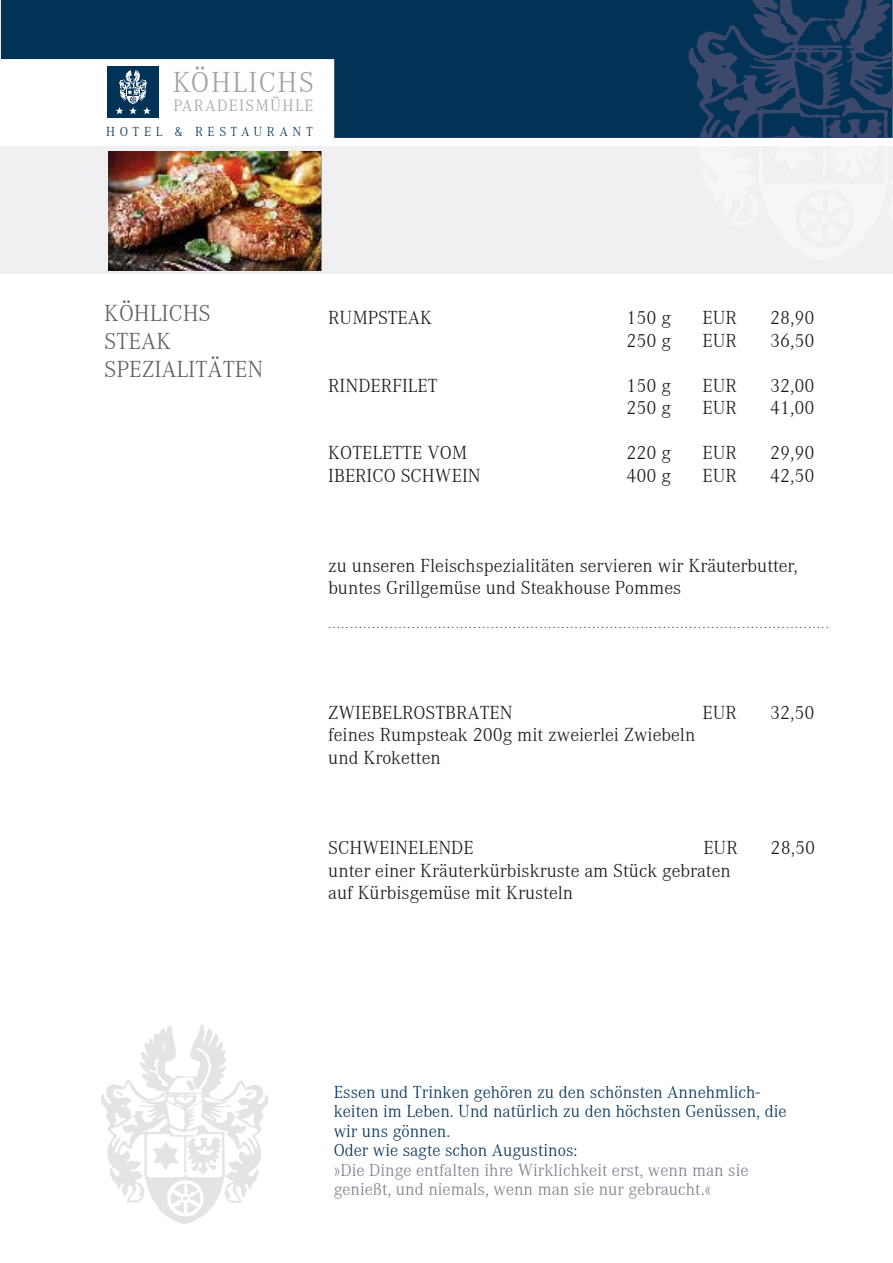
<style>
.page{position:relative;width:893px;height:1263px;background:#fff}
.page>*{position:absolute;margin:0;border:0;box-sizing:border-box;transform-origin:0 0}
.t1{font:300 29.85px "Corporate A";letter-spacing:.05em;color:#a1a0aa}
.t2{font:300 24px/28.2px "Corporate A";color:#5a6160}
.t3{font:300 19.5px/22.5px "Corporate A";color:#1a171c}
.t4{font:300 18px/19.5px "Corporate A";color:#003057}
.t5{font:300 18px/19.5px "Corporate A";color:#7d7e8b}
.t6{font:300 16.95px "Corporate A";letter-spacing:.075em;color:#a1a0aa}
.t7{font:300 13.5px "Corporate A";letter-spacing:.34em;color:#023256}
.t8{font:300 12px "Corporate A";color:#1a171c}
</style>
<div class="page">
<svg style="left:101px;top:1024px;width:167px;height:200px"></svg>
<div style="left:0;top:146px;width:893px;height:128px;background:#f0f0f2"></div>
<svg style="left:1px;top:0;width:687px;height:138px;fill:#023256"></svg>
<svg style="left:688px;top:0;width:205px;height:138px;background:#1b3c5f"></svg>
<img style="left:109px;top:152px;width:213px;height:118px">
<h1 class="t1" style="left:173px;top:62px;width:143px">KÖHLICHS</h1>
<p class="t6" style="left:173px;top:94px;width:142px">PARADEISMÜHLE</p>
<p class="t7" style="left:106px;top:122px;width:208px">HOTEL &amp; RESTAURANT</p>
<p class="t2" style="left:104px;top:298px;width:161px">KÖHLICHS<br>STEAK<br>SPEZIALITÄTEN</p>
<p class="t3" style="left:328px;top:306px;width:105px">RUMPSTEAK</p>
<p class="t3" style="left:626px;top:306px;width:46px">150 g</p>
<p class="t3" style="left:702px;top:306px;width:36px">EUR</p>
<p class="t3" style="left:770px;top:306px;width:46px">28,90</p>
<p class="t3" style="left:626px;top:328px;width:46px">250 g</p>
<p class="t3" style="left:702px;top:328px;width:36px">EUR</p>
<p class="t3" style="left:770px;top:328px;width:46px">36,50</p>
<p class="t3" style="left:328px;top:373px;width:111px">RINDERFILET</p>
<p class="t3" style="left:626px;top:373px;width:46px">150 g</p>
<p class="t3" style="left:702px;top:373px;width:36px">EUR</p>
<p class="t3" style="left:770px;top:373px;width:46px">32,00</p>
<p class="t3" style="left:626px;top:396px;width:46px">250 g</p>
<p class="t3" style="left:702px;top:396px;width:36px">EUR</p>
<p class="t3" style="left:770px;top:396px;width:46px">41,00</p>
<p class="t3" style="left:328px;top:441px;width:140px">KOTELETTE VOM</p>
<p class="t3" style="left:626px;top:441px;width:46px">220 g</p>
<p class="t3" style="left:702px;top:441px;width:36px">EUR</p>
<p class="t3" style="left:770px;top:441px;width:46px">29,90</p>
<p class="t3" style="left:328px;top:463px;width:154px">IBERICO SCHWEIN</p>
<p class="t3" style="left:626px;top:463px;width:46px">400 g</p>
<p class="t3" style="left:702px;top:463px;width:36px">EUR</p>
<p class="t3" style="left:770px;top:463px;width:46px">42,50</p>
<p class="t3" style="left:328px;top:553px;width:471px">zu unseren Fleischspezialitäten servieren wir Kräuterbutter, buntes Grillgemüse und Steakhouse Pommes</p>
<p class="t8" style="left:328px;top:616px;width:502px">..................................................................................................................</p>
<p class="t3" style="left:328px;top:701px;width:186px">ZWIEBELROSTBRATEN</p>
<p class="t3" style="left:702px;top:701px;width:36px">EUR</p>
<p class="t3" style="left:770px;top:701px;width:46px">32,50</p>
<p class="t3" style="left:328px;top:723px;width:368px">feines Rumpsteak 200g mit zweierlei Zwiebeln und Kroketten</p>
<p class="t3" style="left:328px;top:836px;width:147px">SCHWEINELENDE</p>
<p class="t3" style="left:703px;top:836px;width:36px">EUR</p>
<p class="t3" style="left:771px;top:836px;width:46px">28,50</p>
<p class="t3" style="left:328px;top:858px;width:404px">unter einer Kräuterkürbiskruste am Stück gebraten auf Kürbisgemüse mit Krusteln</p>
<p class="t4" style="left:334px;top:1081px;width:454px">Essen und Trinken gehören zu den schönsten Annehmlich&shy;keiten im Leben. Und natürlich zu den höchsten Genüssen, die wir uns gönnen.<br>Oder wie sagte schon Augustinos:</p>
<p class="t5" style="left:334px;top:1159px;width:416px">»Die Dinge entfalten ihre Wirklichkeit erst, wenn man sie genießt, und niemals, wenn man sie nur gebraucht.«</p>
</div>
